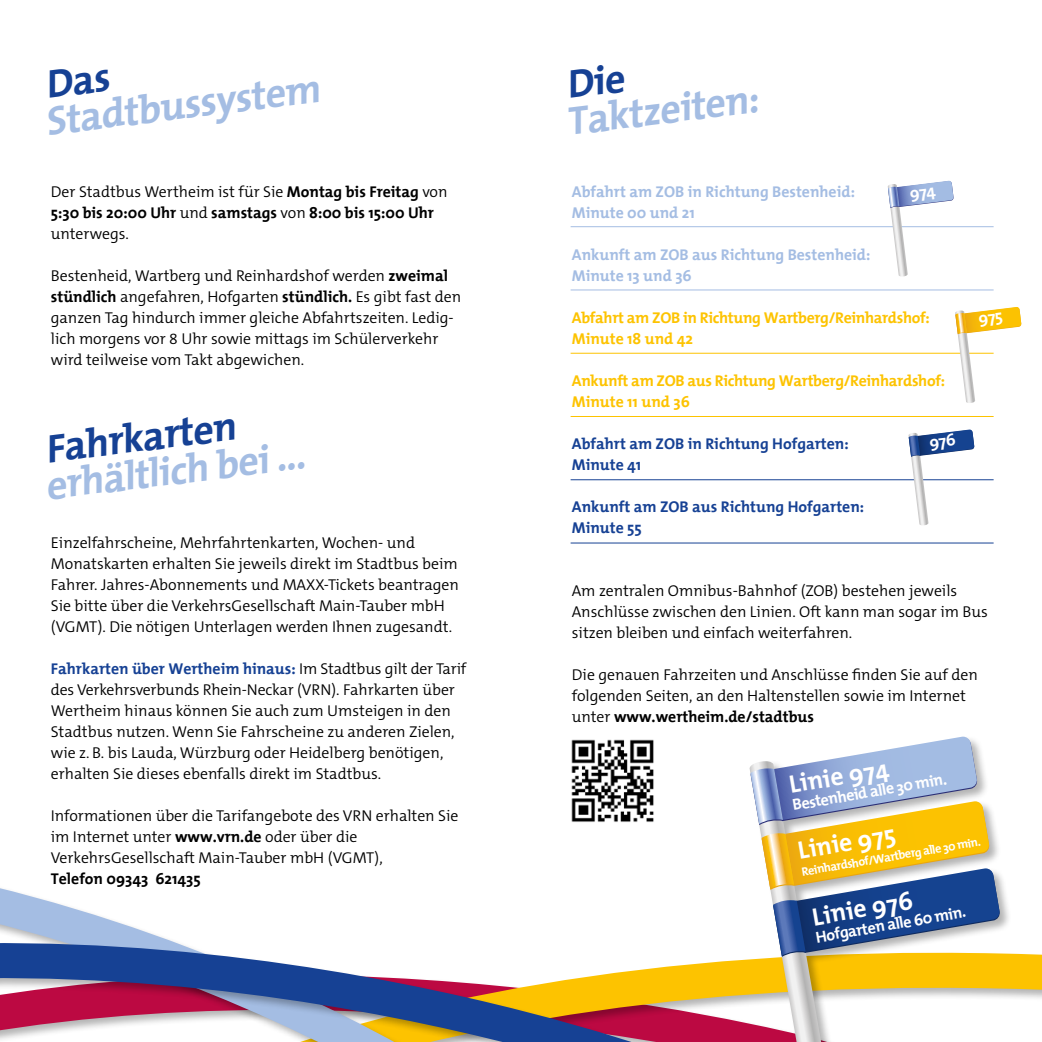
<style>
.page{position:relative;width:1042px;height:1042px;background:#fff}
.page>*{position:absolute;margin:0;border:0;box-sizing:border-box;transform-origin:0 0}
.t1{font:700 40.25px "The Mix";color:#a4bde3}
.t2{font:700 40.25px "The Mix";color:#164194}
.t3{font:700 25.55px "The Mix";color:#fff}
.t4{font:700 16.1px "The Mix";color:#fff}
.t5{font:300 15.75px/21px "The Mix C5";color:#000}
.t6{font:700 15.75px/21px "The Mix";color:#164194}
.t7{font:700 15.75px/21px "The Mix";letter-spacing:-.02em;color:#fdc300}
.t8{font:700 15.75px/21px "The Mix";color:#a4bde3}
.t9{font:700 15.75px "The Mix";color:#000}
.t10{font:700 12.25px "The Mix";color:#fff}
.s1{font-family:"The Mix";font-weight:700}
.s2{font-family:"The Mix C5";font-weight:300}
.s3{font-family:"The Mix C5";font-weight:300;color:#000}
</style>
<div class="page">
<svg style="left:700px;top:953px;width:342px;height:89px"></svg>
<svg style="left:0;top:888px;width:700px;height:154px"></svg>
<hr style="left:570px;top:226px;width:423px;height:1px;background:#a4bde3">
<hr style="left:570px;top:290px;width:423px;height:1px;background:#a4bde3">
<hr style="left:570px;top:353px;width:423px;height:1px;background:#fdc300">
<hr style="left:570px;top:416px;width:423px;height:1px;background:#fdc300">
<hr style="left:570px;top:479px;width:423px;height:1px;background:#164194">
<hr style="left:570px;top:543px;width:423px;height:1px;background:#164194">
<div style="left:749px;top:736px;width:264px;height:306px;background:#000;opacity:.3"></div>
<svg style="left:749px;top:736px;width:251px;height:306px"></svg>
<img style="left:571px;top:739px;width:83px;height:83px">
<svg style="left:888px;top:181px;width:65px;height:96px"></svg>
<svg style="left:955px;top:307px;width:66px;height:96px"></svg>
<svg style="left:908px;top:429px;width:66px;height:96px"></svg>
<h1 class="t1" style="left:41px;top:88px;width:278px;rotate:-7deg">Stadtbussystem</h1>
<h1 class="t1" style="left:562px;top:88px;width:194px;rotate:-7deg">Taktzeiten:</h1>
<p class="t5" style="left:51px;top:181px;width:398px">Der Stadtbus Wertheim ist für Sie <span class="s1">Montag bis Freitag</span> von</p>
<p class="t9" style="left:51px;top:200px;width:385px">5:30 bis 20:00 Uhr <span class="s2">und</span> samstags <span class="s2">von</span> 8:00 bis 15:00 Uhr</p>
<p class="t5" style="left:51px;top:223px;width:80px">unterwegs.</p>
<p class="t5" style="left:51px;top:265px;width:412px">Bestenheid, Wartberg und Reinhardshof werden <span class="s1">zweimal stündlich</span> angefahren, Hofgarten <span class="s1">stündlich.</span> Es gibt fast den ganzen Tag hindurch immer gleiche Abfahrtszeiten. Ledig&shy;lich morgens vor 8 Uhr sowie mittags im Schülerverkehr wird teilweise vom Takt abgewichen.</p>
<h1 class="t2" style="left:41px;top:416px;width:193px;rotate:-7deg">Fahrkarten</h1>
<h1 class="t1" style="left:41px;top:453px;width:263px;rotate:-7deg">erhältlich bei ...</h1>
<p class="t5" style="left:51px;top:532px;width:409px">Einzelfahrscheine, Mehrfahrtenkarten, Wochen- und Monatskarten erhalten Sie jeweils direkt im Stadtbus beim Fahrer. Jahres-Abonnements und MAXX-Tickets beantragen Sie bitte über die VerkehrsGesellschaft Main-Tauber mbH (VGMT). Die nötigen Unterlagen werden Ihnen zugesandt.</p>
<p class="t6" style="left:51px;top:657px;width:417px">Fahrkarten über Wertheim hinaus: <span class="s3">Im Stadtbus gilt der Tarif</span></p>
<p class="t5" style="left:51px;top:679px;width:406px">des Verkehrsverbunds Rhein-Neckar (VRN). Fahrkarten über Wertheim hinaus können Sie auch zum Umsteigen in den Stadtbus nutzen. Wenn Sie Fahrscheine zu anderen Zielen, wie z. B. bis Lauda, Würzburg oder Heidelberg benötigen, erhalten Sie dieses ebenfalls direkt im Stadtbus.</p>
<p class="t5" style="left:51px;top:805px;width:409px">Informationen über die Tarifangebote des VRN erhalten Sie im Internet unter <span class="s1">www.vrn.de</span> oder über die<br>VerkehrsGesellschaft Main-Tauber mbH (VGMT),</p>
<p class="t9" style="left:51px;top:865px;width:151px">Telefon 09343 621435</p>
<p class="t8" style="left:572px;top:181px;width:285px">Abfahrt am ZOB in Richtung Bestenheid:<br>Minute 00 und 21</p>
<p class="t8" style="left:572px;top:244px;width:300px">Ankunft am ZOB aus Richtung Bestenheid:<br>Minute 13 und 36</p>
<p class="t7" style="left:572px;top:307px;width:359px">Abfahrt am ZOB in Richtung Wartberg/Reinhardshof:<br>Minute 18 und 42</p>
<p class="t7" style="left:572px;top:370px;width:375px">Ankunft am ZOB aus Richtung Wartberg/Reinhardshof:<br>Minute 11 und 36</p>
<p class="t6" style="left:572px;top:433px;width:278px">Abfahrt am ZOB in Richtung Hofgarten:<br>Minute 41</p>
<p class="t6" style="left:572px;top:496px;width:294px">Ankunft am ZOB aus Richtung Hofgarten:<br>Minute 55</p>
<p class="t5" style="left:572px;top:580px;width:417px">Am zentralen Omnibus-Bahnhof (ZOB) bestehen jeweils<br>Anschlüsse zwischen den Linien. Oft kann man sogar im Bus sitzen bleiben und einfach weiterfahren.</p>
<p class="t5" style="left:572px;top:664px;width:407px">Die genauen Fahrzeiten und Anschlüsse finden Sie auf den folgenden Seiten, an den Haltenstellen sowie im Internet</p>
<p class="t9" style="left:572px;top:704px;width:244px"><span class="s2">unter</span> www.wertheim.de/stadtbus</p>
<h2 class="t3" style="left:785px;top:764px;width:102px;rotate:-10deg">Linie 974</h2>
<p class="t4" style="left:790px;top:792px;width:157px;rotate:-10deg">Bestenheid alle 30 min.</p>
<h2 class="t3" style="left:794px;top:829px;width:100px;rotate:-10deg">Linie 975</h2>
<p class="t10" style="left:800px;top:862px;width:183px;rotate:-10deg">Reinhardshof/Wartberg alle 30 min.</p>
<h2 class="t3" style="left:809px;top:896px;width:103px;rotate:-10deg">Linie 976</h2>
<p class="t4" style="left:813px;top:924px;width:154px;rotate:-10deg">Hofgarten alle 60 min.</p>
</div>
